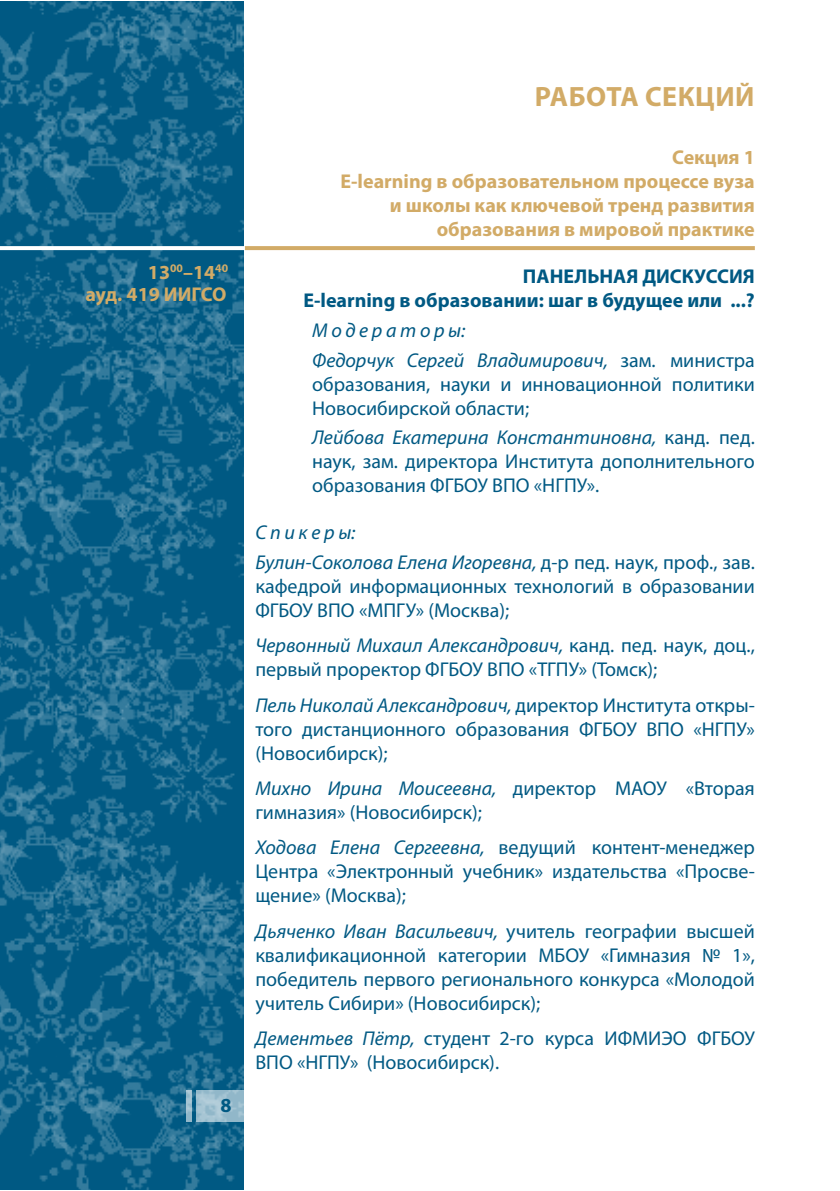
<style>
.page{position:relative;width:840px;height:1191px;background:#fff}
.page>*{position:absolute;margin:0;border:0;box-sizing:border-box;transform-origin:0 0}
.t1{font:700 28px "Myriad Pro";letter-spacing:.02em;color:#d2ab67}
.t2{font:20px/24px "Myriad Pro";color:#005983}
.t3{font:700 20px/24px "Myriad Pro";color:#d2ab67;text-align:right}
.t4{font:italic 20px/29.6px "Myriad Pro";color:#005983}
.t5{font:700 20px/24px "Myriad Pro";color:#005983;text-align:right}
.s1{font-style:normal}
.s2{font-style:italic}
</style>
<div class="page">
<img style="left:0;top:1px;width:244px;height:1189px">
<svg style="left:196px;top:1090px;width:48px;height:31px"></svg>
<svg style="left:186px;top:1090px;width:6px;height:31px"></svg>
<svg style="left:0;top:246px;width:244px;height:4px"></svg>
<svg style="left:245px;top:246px;width:509px;height:4px;background:#d3ad6a"></svg>
<p class="t3" style="left:85px;top:260px;width:144px;line-height:22.4px">13<sup>00</sup>–14<sup>40<br></sup>ауд. 419 ИИГСО</p>
<p class="t5" style="left:220px;top:1092px;width:13px">8</p>
<h1 class="t1" style="left:534px;top:78px;width:221px">РАБОТА СЕКЦИЙ</h1>
<p class="t3" style="left:340px;top:145px;width:415px">Секция 1<br>E-learning в образовательном процессе вуза и школы как ключевой тренд развития образования в мировой практике</p>
<p class="t5" style="left:303px;top:264px;width:452px">ПАНЕЛЬНАЯ ДИСКУССИЯ<br>E-learning в образовании: шаг в будущее или ...?</p>
<p class="t4" style="left:312px;top:315px;width:444px">М о д е р а т о р ы:<br>Федорчук Сергей Владимирович, <span class="s1">зам. министра</span></p>
<p class="t2" style="left:312px;top:371px;width:444px">образования, науки и инновационной политики<br>Новосибирской области;</p>
<p class="t2" style="left:312px;top:425px;width:444px;text-align:justify"><span class="s2">Лейбова Екатерина Константиновна,</span> канд. пед. наук, зам. директора Института дополнительного образования ФГБОУ ВПО «НГПУ».</p>
<p class="t4" style="left:255px;top:517px;width:500px">С п и к е р ы:<br>Булин-Соколова Елена Игоревна, <span class="s1">д-р пед. наук, проф., зав.</span></p>
<p class="t2" style="left:255px;top:574px;width:500px">кафедрой информационных технологий в образовании<br>ФГБОУ ВПО «МПГУ» (Москва);</p>
<p class="t2" style="left:255px;top:633px;width:500px"><span class="s2">Червонный Михаил Александрович,</span> канд. пед. наук, доц., первый проректор ФГБОУ ВПО «ТГПУ» (Томск);</p>
<p class="t2" style="left:255px;top:692px;width:500px;text-align:justify"><span class="s2">Пель Николай Александрович,</span> директор Института откры&shy;того дистанционного образования ФГБОУ ВПО «НГПУ» (Новосибирск);</p>
<p class="t2" style="left:255px;top:776px;width:500px"><span class="s2">Михно Ирина Моисеевна,</span> директор МАОУ «Вторая гимназия» (Новосибирск);</p>
<p class="t2" style="left:255px;top:835px;width:500px;text-align:justify"><span class="s2">Ходова Елена Сергеевна,</span> ведущий контент-менеджер Центра «Электронный учебник» издательства «Просве&shy;щение» (Москва);</p>
<p class="t2" style="left:255px;top:918px;width:500px;text-align:justify"><span class="s2">Дьяченко Иван Васильевич,</span> учитель географии высшей квалификационной категории МБОУ «Гимназия № 1», победитель первого регионального конкурса «Молодой учитель Сибири» (Новосибирск);</p>
<p class="t2" style="left:255px;top:1026px;width:500px"><span class="s2">Дементьев Пётр,</span> студент 2-го курса ИФМИЭО ФГБОУ<br>ВПО «НГПУ» (Новосибирск).</p>
</div>
